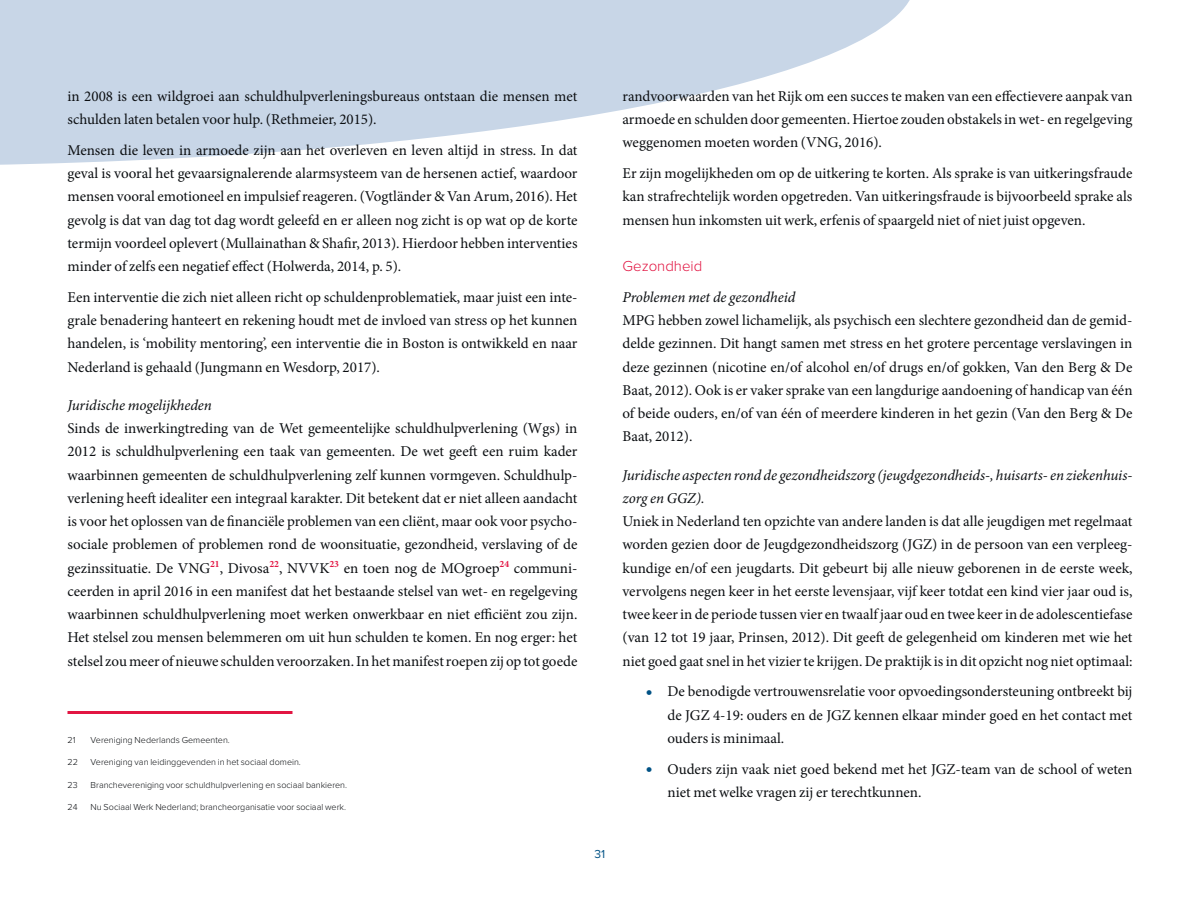
<style>
.page{position:relative;width:1200px;height:900px;background:#fff}
.page>*{position:absolute;margin:0;border:0;box-sizing:border-box;transform-origin:0 0}
.t1{font:15px/23.2px "Minion Pro";color:#0b0e11;text-align:justify}
.t2{font:italic 15px/23.2px "Minion Pro";letter-spacing:-.005em;color:#0b0e11}
.t3{font:300 15px "Proxima Nova";color:#e21542}
.t4{font:12px "Proxima Nova";color:#005285}
.t5{font:300 9px "Proxima Nova";color:#0b0e11}
.s1{font-family:"Proxima Nova";font-size:22.5px;color:#005285}
</style>
<div class="page">
<svg style="left:0;top:0;width:910px;height:165px;fill:#c8d6e7"></svg>
<hr style="left:68px;top:711px;width:224px;height:3px;background:#e21542">
<p class="t1" style="left:68px;top:85px;width:511px">in 2008 is een wildgroei aan schuldhulpverleningsbureaus ontstaan die mensen met schulden laten betalen voor hulp. (Rethmeier, 2015).</p>
<p class="t1" style="left:68px;top:139px;width:512px">Mensen die leven in armoede zijn aan het overleven en leven altijd in stress. In dat geval is vooral het gevaarsignalerende alarmsysteem van de hersenen actief, waardoor mensen vooral emotioneel en impulsief reageren. (Vogtländer &amp; Van Arum, 2016). Het gevolg is dat van dag tot dag wordt geleefd en er alleen nog zicht is op wat op de korte termijn voordeel oplevert (Mullainathan &amp; Shafir, 2013). Hierdoor hebben interventies minder of zelfs een negatief effect (Holwerda, 2014, p. 5).</p>
<p class="t1" style="left:68px;top:286px;width:512px">Een interventie die zich niet alleen richt op schuldenproblematiek, maar juist een inte&shy;grale benadering hanteert en rekening houdt met de invloed van stress op het kunnen handelen, is ‘mobility mentoring’, een interventie die in Boston is ontwikkeld en naar Nederland is gehaald (Jungmann en Wesdorp, 2017).</p>
<p class="t2" style="left:68px;top:393px;width:146px">Juridische mogelijkheden</p>
<p class="t1" style="left:67px;top:417px;width:512px">Sinds de inwerkingtreding van de Wet gemeentelijke schuldhulpverlening (Wgs) in 2012 is schuldhulpverlening een taak van gemeenten. De wet geeft een ruim kader waarbinnen gemeenten de schuldhulpverlening zelf kunnen vormgeven. Schuldhulp&shy;verlening heeft idealiter een integraal karakter. Dit betekent dat er niet alleen aandacht is voor het oplossen van de financiële problemen van een cliënt, maar ook voor psycho&shy;sociale problemen of problemen rond de woonsituatie, gezondheid, verslaving of de gezinssituatie. De VNG<sup>21</sup>, Divosa<sup>22</sup>, NVVK<sup>23</sup> en toen nog de MOgroep<sup>24</sup> communi&shy;ceerden in april 2016 in een manifest dat het bestaande stelsel van wet- en regelgeving waarbinnen schuldhulpverlening moet werken onwerkbaar en niet efficiënt zou zijn.<br>Het stelsel zou mensen belemmeren om uit hun schulden te komen. En nog erger: het stelsel zou meer of nieuwe schulden veroorzaken. In het manifest roepen zij op tot goede</p>
<p class="t5" style="left:68px;top:734px;width:10px">21</p>
<p class="t5" style="left:91px;top:734px;width:141px">Vereniging Nederlands Gemeenten.</p>
<p class="t5" style="left:68px;top:757px;width:12px">22</p>
<p class="t5" style="left:91px;top:757px;width:212px">Vereniging van leidinggevenden in het sociaal domein.</p>
<p class="t5" style="left:68px;top:779px;width:12px">23</p>
<p class="t5" style="left:91px;top:779px;width:258px">Branchevereniging voor schuldhulpverlening en sociaal bankieren.</p>
<p class="t5" style="left:68px;top:802px;width:12px">24</p>
<p class="t5" style="left:91px;top:802px;width:257px">Nu Sociaal Werk Nederland; brancheorganisatie voor sociaal werk.</p>
<p class="t4" style="left:595px;top:847px;width:12px">31</p>
<p class="t1" style="left:622px;top:85px;width:512px">randvoorwaarden van het Rijk om een succes te maken van een effectievere aanpak van armoede en schulden door gemeenten. Hiertoe zouden obstakels in wet- en regelgeving weggenomen moeten worden (VNG, 2016).</p>
<p class="t1" style="left:622px;top:162px;width:512px">Er zijn mogelijkheden om op de uitkering te korten. Als sprake is van uitkeringsfraude kan strafrechtelijk worden opgetreden. Van uitkeringsfraude is bijvoorbeeld sprake als mensen hun inkomsten uit werk, erfenis of spaargeld niet of niet juist opgeven.</p>
<p class="t3" style="left:622px;top:257px;width:81px">Gezondheid</p>
<p class="t2" style="left:622px;top:285px;width:174px">Problemen met de gezondheid</p>
<p class="t1" style="left:622px;top:309px;width:512px">MPG hebben zowel lichamelijk, als psychisch een slechtere gezondheid dan de gemid&shy;delde gezinnen. Dit hangt samen met stress en het grotere percentage verslavingen in deze gezinnen (nicotine en/of alcohol en/of drugs en/of gokken, Van den Berg &amp; De Baat, 2012). Ook is er vaker sprake van een langdurige aandoening of handicap van één of beide ouders, en/of van één of meerdere kinderen in het gezin (Van den Berg &amp; De Baat, 2012).</p>
<p class="t2" style="left:622px;top:463px;width:511px">Juridische aspecten rond de gezondheidszorg (jeugdgezondheids-, huisarts- en ziekenhuis&shy;zorg en GGZ).</p>
<p class="t1" style="left:622px;top:510px;width:512px">Uniek in Nederland ten opzichte van andere landen is dat alle jeugdigen met regelmaat worden gezien door de Jeugdgezondheidszorg (JGZ) in de persoon van een verpleeg&shy;kundige en/of een jeugdarts. Dit gebeurt bij alle nieuw geborenen in de eerste week, vervolgens negen keer in het eerste levensjaar, vijf keer totdat een kind vier jaar oud is, twee keer in de periode tussen vier en twaalf jaar oud en twee keer in de adolescentiefase (van 12 tot 19 jaar, Prinsen, 2012). Dit geeft de gelegenheid om kinderen met wie het niet goed gaat snel in het vizier te krijgen. De praktijk is in dit opzicht nog niet optimaal:</p>
<p class="t1" style="left:668px;top:680px;width:466px;text-indent:-22px"><span class="s1">•</span> De benodigde vertrouwensrelatie voor opvoedingsondersteuning ontbreekt bij de JGZ 4-19: ouders en de JGZ kennen elkaar minder goed en het contact met ouders is minimaal.</p>
<p class="t1" style="left:668px;top:757px;width:466px;text-indent:-22px"><span class="s1">•</span> Ouders zijn vaak niet goed bekend met het JGZ-team van de school of weten niet met welke vragen zij er terechtkunnen.</p>
</div>
